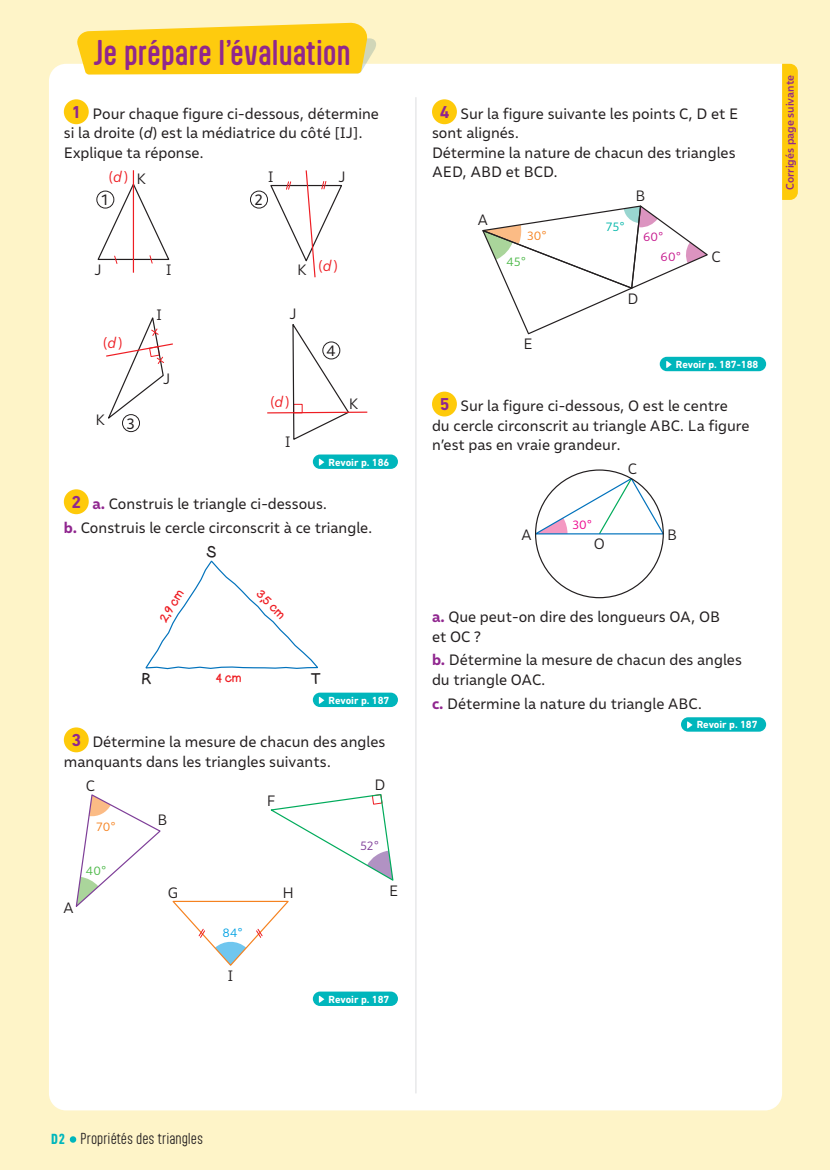
<style>
.page{position:relative;width:830px;height:1170px;background:#fff}
.page>*{position:absolute;margin:0;border:0;box-sizing:border-box;transform-origin:0 0}
.t1{font:500 30.3px "Aptly";color:#90278d}
.t2{font:15px/19.5px "Malva";color:#231f20}
.t3{font:15px "Malva";color:#231f20}
.t4{font:15px "Malva";color:#ee1d23}
.t5{font:15px "Gel Pen Upright";color:#231f20}
.t6{font:300 13.5px "Aptly";color:#231f20}
.t7{font:12px "Gel Pen Upright";color:#ee1d23}
.t8{font:12px "Malva";color:#4cb848}
.t9{font:12px "Malva";color:#f58220}
.t10{font:12px "Malva";color:#c5168c}
.t11{font:12px "Malva";color:#00a1e3}
.t12{font:12px "Malva";color:#7e3e98}
.t13{font:12px "Malva";color:#00b6a9}
.t14{font:12px "Malva";color:#ed028c}
.t15{font:500 10.95px "Malva";color:#90268f}
.t16{font:700 10.5px "DIN Next LT Pro";color:#fff}
.s1{font-family:"DIN Next LT Pro";font-weight:700;font-size:17.55px;color:#90268f}
.s2{font-style:italic}
.s3{font-weight:700;color:#90268f}
.s4{font-family:"DIN Next LT Pro";font-weight:700;font-stretch:condensed;font-size:15px;color:#00b6bc}
</style>
<div class="page">
<div style="left:0;top:0;width:829px;height:1169px;background:#fef4c8"></div>
<div style="left:49px;top:64px;width:732px;height:1046px;background:#fff"></div>
<svg style="left:75px;top:22px;width:301px;height:53px;background:#fdd12e"></svg>
<svg style="left:781px;top:64px;width:16px;height:136px;background:#fecd1c"></svg>
<hr style="left:415px;top:97px;width:1px;height:996px;background:#dcdddf">
<div style="left:64px;top:99px;width:25px;height:25px;background:#feca0a;border-radius:50%"></div>
<hr style="left:133px;top:170px;width:1px;height:103px;background:#ee1d23">
<svg style="left:266px;top:323px;width:101px;height:118px;background:#f8f5f5"></svg>
<svg style="left:96px;top:183px;width:74px;height:81px;background:#f3eeef"></svg>
<svg style="left:269px;top:169px;width:74px;height:109px;background:#f7f2f3"></svg>
<svg style="left:105px;top:314px;width:69px;height:106px;background:#f6f2f2"></svg>
<div style="left:96px;top:191px;width:18px;height:17px;background:#fff;border:1px solid #231f20;border-radius:50%"></div>
<div style="left:250px;top:191px;width:18px;height:17px;background:#fff;border:1px solid #231f20;border-radius:50%"></div>
<div style="left:122px;top:414px;width:18px;height:18px;background:#fff;border:1px solid #231f20;border-radius:50%"></div>
<div style="left:322px;top:341px;width:18px;height:18px;background:#fff;border:1px solid #231f20;border-radius:50%"></div>
<div style="left:313px;top:454px;width:85px;height:15px;background:#00b6bc;border-radius:7px"></div>
<svg style="left:319px;top:458px;width:5px;height:8px"></svg>
<div style="left:64px;top:489px;width:25px;height:25px;background:#feca0a;border-radius:50%"></div>
<div style="left:144px;top:559px;width:176px;height:110px;background:#fff"></div>
<div style="left:313px;top:692px;width:85px;height:15px;background:#00b6bc;border-radius:7px"></div>
<svg style="left:319px;top:696px;width:5px;height:8px"></svg>
<div style="left:64px;top:727px;width:25px;height:25px;background:#feca0a;border-radius:50%"></div>
<svg style="left:75px;top:793px;width:87px;height:116px;background:#f7f5f5"></svg>
<svg style="left:267px;top:793px;width:127px;height:89px;background:#f3f8f6"></svg>
<svg style="left:170px;top:899px;width:119px;height:67px;background:#f7f6f3"></svg>
<div style="left:313px;top:991px;width:85px;height:14px;background:#00b6bc;border-radius:7px"></div>
<svg style="left:319px;top:995px;width:5px;height:7px"></svg>
<div style="left:432px;top:99px;width:24px;height:25px;background:#feca0a;border-radius:50%"></div>
<svg style="left:478px;top:204px;width:230px;height:131px;background:#f5f4f3"></svg>
<div style="left:659px;top:357px;width:106px;height:14px;background:#00b6bc;border-radius:7px"></div>
<svg style="left:666px;top:361px;width:5px;height:7px"></svg>
<div style="left:432px;top:391px;width:24px;height:25px;background:#feca0a;border-radius:50%"></div>
<svg style="left:531px;top:477px;width:134px;height:58px;background:#ebeff3"></svg>
<div style="left:680px;top:717px;width:85px;height:14px;background:#00b6bc;border-radius:7px"></div>
<svg style="left:687px;top:721px;width:5px;height:7px"></svg>
<svg style="left:70px;top:1136px;width:6px;height:6px"></svg>
<h1 class="t1" style="left:93px;top:33px;width:258px">Je prépare l’évaluation</h1>
<p class="t2" style="left:64px;top:104px;width:316px;text-indent:8px"><span class="s1">1</span> Pour chaque figure ci-dessous, détermine si la droite (<span class="s2">d</span>) est la médiatrice du côté [IJ].<br>Explique ta réponse.</p>
<p class="t4" style="left:108px;top:167px;width:21px">(<span class="s2">d</span>)</p>
<p class="t3" style="left:136px;top:170px;width:11px">K</p>
<p class="t3" style="left:268px;top:168px;width:7px">I</p>
<p class="t3" style="left:338px;top:168px;width:9px">J</p>
<p class="t2" style="left:101px;top:190px;width:9px">1</p>
<p class="t2" style="left:254px;top:190px;width:10px">2</p>
<p class="t3" style="left:94px;top:261px;width:9px">J</p>
<p class="t4" style="left:103px;top:334px;width:21px">(<span class="s2">d</span>)</p>
<p class="t3" style="left:95px;top:410px;width:11px">K</p>
<p class="t2" style="left:126px;top:413px;width:10px">3</p>
<p class="t3" style="left:166px;top:261px;width:7px">I</p>
<p class="t3" style="left:156px;top:306px;width:7px">I</p>
<p class="t3" style="left:163px;top:370px;width:9px">J</p>
<p class="t3" style="left:297px;top:260px;width:11px">K</p>
<p class="t4" style="left:318px;top:256px;width:21px">(<span class="s2">d</span>)</p>
<p class="t3" style="left:289px;top:304px;width:9px">J</p>
<p class="t2" style="left:326px;top:340px;width:11px">4</p>
<p class="t4" style="left:270px;top:393px;width:21px">(<span class="s2">d</span>)</p>
<p class="t3" style="left:285px;top:433px;width:7px">I</p>
<p class="t3" style="left:348px;top:394px;width:11px">K</p>
<p class="t16" style="left:328px;top:456px;width:62px">Revoir p. 186</p>
<p class="t2" style="left:64px;top:491px;width:310px;line-height:23.7px;text-indent:8px"><span class="s1">2</span> <span class="s3">a.</span> Construis le triangle ci-dessous.<br><span class="s3">b.</span> Construis le cercle circonscrit à ce triangle.</p>
<p class="t5" style="left:206px;top:541px;width:11px">S</p>
<p class="t7" style="left:155px;top:616px;width:36px;rotate:-58deg">2,9 cm</p>
<p class="t7" style="left:264px;top:586px;width:36px;rotate:45deg">3,5 cm</p>
<p class="t5" style="left:141px;top:668px;width:11px">R</p>
<p class="t7" style="left:216px;top:669px;width:27px">4 cm</p>
<p class="t5" style="left:311px;top:668px;width:11px">T</p>
<p class="t16" style="left:328px;top:694px;width:62px">Revoir p. 187</p>
<p class="t2" style="left:64px;top:731px;width:323px;text-indent:8px"><span class="s1">3</span> Détermine la mesure de chacun des angles manquants dans les triangles suivants.</p>
<p class="t3" style="left:86px;top:776px;width:11px">C</p>
<p class="t3" style="left:374px;top:776px;width:12px">D</p>
<p class="t9" style="left:96px;top:819px;width:21px">70°</p>
<p class="t3" style="left:63px;top:899px;width:12px">A</p>
<p class="t8" style="left:86px;top:863px;width:22px">40°</p>
<p class="t3" style="left:157px;top:811px;width:11px">B</p>
<p class="t3" style="left:267px;top:791px;width:10px">F</p>
<p class="t3" style="left:168px;top:883px;width:12px">G</p>
<p class="t3" style="left:282px;top:883px;width:13px">H</p>
<p class="t11" style="left:222px;top:925px;width:22px">84°</p>
<p class="t3" style="left:227px;top:967px;width:7px">I</p>
<p class="t12" style="left:360px;top:839px;width:21px">52°</p>
<p class="t3" style="left:389px;top:881px;width:11px">E</p>
<p class="t16" style="left:328px;top:992px;width:62px">Revoir p. 187</p>
<p class="t2" style="left:432px;top:104px;width:308px;text-indent:8px"><span class="s1">4</span> Sur la figure suivante les points C, D et E sont alignés.<br>Détermine la nature de chacun des triangles<br>AED, ABD et BCD.</p>
<p class="t3" style="left:477px;top:211px;width:12px">A</p>
<p class="t3" style="left:635px;top:187px;width:11px">B</p>
<p class="t13" style="left:605px;top:219px;width:20px">75°</p>
<p class="t9" style="left:527px;top:228px;width:21px">30°</p>
<p class="t10" style="left:642px;top:230px;width:22px">60°</p>
<p class="t8" style="left:506px;top:254px;width:21px">45°</p>
<p class="t3" style="left:523px;top:335px;width:11px">E</p>
<p class="t3" style="left:627px;top:290px;width:12px">D</p>
<p class="t10" style="left:660px;top:249px;width:22px">60°</p>
<p class="t3" style="left:711px;top:248px;width:11px">C</p>
<p class="t16" style="left:675px;top:358px;width:84px">Revoir p. 187-188</p>
<p class="t2" style="left:432px;top:396px;width:319px;text-indent:8px"><span class="s1">5</span> Sur la figure ci-dessous, O est le centre<br>du cercle circonscrit au triangle ABC. La figure n’est pas en vraie grandeur.</p>
<p class="t3" style="left:521px;top:525px;width:12px">A</p>
<p class="t14" style="left:572px;top:517px;width:21px">30°</p>
<p class="t3" style="left:593px;top:535px;width:13px">O</p>
<p class="t3" style="left:627px;top:460px;width:11px">C</p>
<p class="t3" style="left:666px;top:525px;width:11px">B</p>
<p class="t2" style="left:432px;top:606px;width:289px"><span class="s3">a.</span> Que peut-on dire des longueurs OA, OB et OC ?</p>
<p class="t2" style="left:432px;top:650px;width:311px"><span class="s3">b.</span> Détermine la mesure de chacun des angles du triangle OAC.</p>
<p class="t2" style="left:432px;top:693px;width:271px"><span class="s3">c.</span> Détermine la nature du triangle ABC.</p>
<p class="t16" style="left:696px;top:718px;width:62px">Revoir p. 187</p>
<p class="t15" style="left:782px;top:190px;width:116px;rotate:-90deg">Corrigés page suivante</p>
<p class="t6" style="left:51px;top:1129px;width:153px"><span class="s4">D2</span> Propriétés des triangles</p>
</div>
